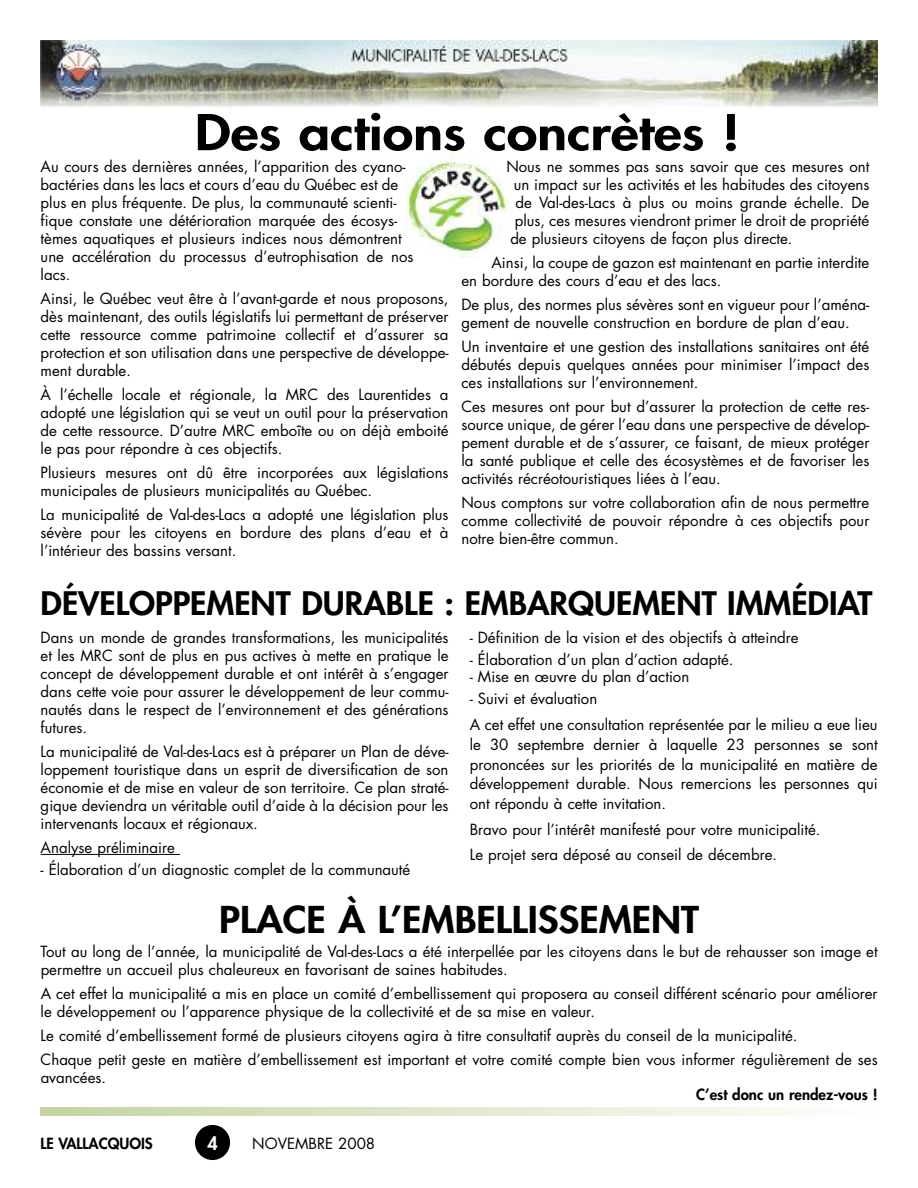
<style>
.page{position:relative;width:918px;height:1188px;background:#fff}
.page>*{position:absolute;margin:0;border:0;box-sizing:border-box;transform-origin:0 0}
.t1{font:800 48px "Futura";color:#000;scale:1.16 1}
.t2{font:800 36px "Futura";color:#000;scale:1.1 1}
.t3{font:800 31.5px "Futura";color:#000;scale:1.06 1}
.t4{font:800 18px "Futura";color:#fff}
.t5{font:15px/18px "Futura";color:#000}
.t6{font:800 15px "Futura";color:#000}
</style>
<div class="page">
<img style="left:40px;top:40px;width:838px;height:67px">
<div style="left:195px;top:1125px;width:35px;height:35px;background:#000;border-radius:50%"></div>
<svg style="left:40px;top:1108px;width:751px;height:8px;background:#dee6cb"></svg>
<img style="left:406px;top:152px;width:103px;height:105px">
<hr style="left:41px;top:854px;width:139px;height:1px;background:#000">
<h1 class="t1" style="left:195px;top:109px;width:471px">Des actions concrètes !</h1>
<p class="t5" style="left:41px;top:159px;width:374px">Au cours des dernières années, l’apparition des cyano&shy;bactéries dans les lacs et cours d’eau du Québec est de plus en plus fréquente. De plus, la communauté scienti&shy;fique constate une détérioration marquée des écosys&shy;tèmes aquatiques et plusieurs indices nous démontrent une accélération du processus d’eutrophisation de nos lacs.</p>
<p class="t5" style="left:41px;top:291px;width:409px;text-align:justify">Ainsi, le Québec veut être à l’avant-garde et nous proposons, dès maintenant, des outils législatifs lui permettant de préserver cette ressource comme patrimoine collectif et d’assurer sa protection et son utilisation dans une perspective de développe&shy;ment durable.</p>
<p class="t5" style="left:41px;top:387px;width:409px;text-align:justify">À l’échelle locale et régionale, la MRC des Laurentides a adopté une législation qui se veut un outil pour la préservation de cette ressource. D’autre MRC emboîte ou on déjà emboité le pas pour répondre à ces objectifs.</p>
<p class="t5" style="left:41px;top:465px;width:409px">Plusieurs mesures ont dû être incorporées aux législations municipales de plusieurs municipalités au Québec.</p>
<p class="t5" style="left:41px;top:507px;width:409px;text-align:justify">La municipalité de Val-des-Lacs a adopté une législation plus sévère pour les citoyens en bordure des plans d’eau et à l’intérieur des bassins versant.</p>
<p class="t5" style="left:506px;top:159px;width:364px">Nous ne sommes pas sans savoir que ces mesures ont</p>
<p class="t5" style="left:514px;top:177px;width:357px">un impact sur les activités et les habitudes des citoyens</p>
<p class="t5" style="left:515px;top:195px;width:355px">de Val-des-Lacs à plus ou moins grande échelle. De</p>
<p class="t5" style="left:515px;top:213px;width:356px">plus, ces mesures viendront primer le droit de propriété</p>
<p class="t5" style="left:510px;top:231px;width:284px">de plusieurs citoyens de façon plus directe.</p>
<p class="t5" style="left:461px;top:255px;width:409px;text-indent:30px">Ainsi, la coupe de gazon est maintenant en partie interdite en bordure des cours d’eau et des lacs.</p>
<p class="t5" style="left:461px;top:297px;width:409px">De plus, des normes plus sévères sont en vigueur pour l’aména&shy;gement de nouvelle construction en bordure de plan d’eau.</p>
<p class="t5" style="left:461px;top:339px;width:409px;text-align:justify">Un inventaire et une gestion des installations sanitaires ont été débutés depuis quelques années pour minimiser l’impact des ces installations sur l’environnement.</p>
<p class="t5" style="left:461px;top:399px;width:409px;text-align:justify">Ces mesures ont pour but d’assurer la protection de cette res&shy;source unique, de gérer l’eau dans une perspective de dévelop&shy;pement durable et de s’assurer, ce faisant, de mieux protéger la santé publique et celle des écosystèmes et de favoriser les activités récréotouristiques liées à l’eau.</p>
<p class="t5" style="left:461px;top:495px;width:409px;text-align:justify">Nous comptons sur votre collaboration afin de nous permettre comme collectivité de pouvoir répondre à ces objectifs pour notre bien-être commun.</p>
<h3 class="t3" style="left:41px;top:588px;width:786px">DÉVELOPPEMENT DURABLE : EMBARQUEMENT IMMÉDIAT</h3>
<p class="t5" style="left:41px;top:630px;width:409px;text-align:justify">Dans un monde de grandes transformations, les municipalités et les MRC sont de plus en pus actives à mette en pratique le concept de développement durable et ont intérêt à s’engager dans cette voie pour assurer le développement de leur commu&shy;nautés dans le respect de l’environnement et des générations futures.</p>
<p class="t5" style="left:41px;top:744px;width:409px;text-align:justify">La municipalité de Val-des-Lacs est à préparer un Plan de déve&shy;loppement touristique dans un esprit de diversification de son économie et de mise en valeur de son territoire. Ce plan straté&shy;gique deviendra un véritable outil d’aide à la décision pour les intervenants locaux et régionaux.</p>
<p class="t5" style="left:41px;top:840px;width:136px">Analyse préliminaire</p>
<p class="t5" style="left:41px;top:862px;width:371px">- Élaboration d’un diagnostic complet de la communauté</p>
<p class="t5" style="left:470px;top:630px;width:330px">- Définition de la vision et des objectifs à atteindre</p>
<p class="t5" style="left:470px;top:652px;width:265px">- Élaboration d’un plan d’action adapté.</p>
<p class="t5" style="left:470px;top:669px;width:221px">- Mise en œuvre du plan d’action</p>
<p class="t5" style="left:470px;top:687px;width:409px;line-height:25.8px">- Suivi et évaluation<br>A cet effet une consultation représentée par le milieu a eue lieu</p>
<p class="t5" style="left:470px;top:736px;width:409px;line-height:19.6px;text-align:justify">le 30 septembre dernier à laquelle 23 personnes se sont prononcées sur les priorités de la municipalité en matière de développement durable. Nous remercions les personnes qui ont répondu à cette invitation.</p>
<p class="t5" style="left:470px;top:818px;width:352px;line-height:25.8px">Bravo pour l’intérêt manifesté pour votre municipalité.<br>Le projet sera déposé au conseil de décembre.</p>
<h2 class="t2" style="left:219px;top:902px;width:438px">PLACE À L’EMBELLISSEMENT</h2>
<p class="t5" style="left:41px;top:944px;width:839px">Tout au long de l’année, la municipalité de Val-des-Lacs a été interpellée par les citoyens dans le but de rehausser son image et permettre un accueil plus chaleureux en favorisant de saines habitudes.</p>
<p class="t5" style="left:41px;top:986px;width:838px">A cet effet la municipalité a mis en place un comité d’embellissement qui proposera au conseil différent scénario pour améliorer le développement ou l’apparence physique de la collectivité et de sa mise en valeur.</p>
<p class="t5" style="left:41px;top:1025px;width:839px;line-height:24px">Le comité d’embellissement formé de plusieurs citoyens agira à titre consultatif auprès du conseil de la municipalité.<br>Chaque petit geste en matière d’embellissement est important et votre comité compte bien vous informer régulièrement de ses</p>
<p class="t5" style="left:41px;top:1070px;width:67px">avancées.</p>
<p class="t6" style="left:696px;top:1087px;width:183px">C’est donc un rendez-vous !</p>
<p class="t6" style="left:40px;top:1136px;width:114px">LE VALLACQUOIS</p>
<p class="t4" style="left:207px;top:1135px;width:12px">4</p>
<p class="t5" style="left:252px;top:1136px;width:124px">NOVEMBRE 2008</p>
</div>
